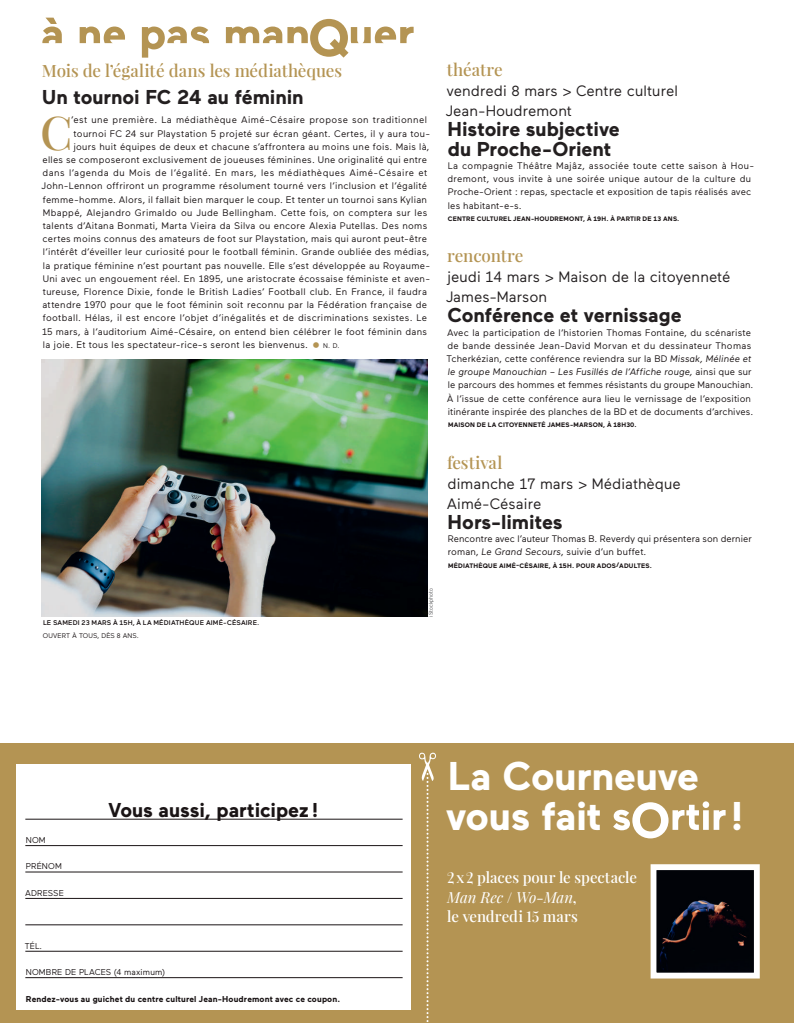
<style>
.page{position:relative;width:795px;height:1023px;background:#fff}
.page>*{position:absolute;margin:0;border:0;box-sizing:border-box;transform-origin:0 0}
.t1{font:600 46.7px "Playfair Display";color:#b49453}
.t2{font:700 40px/39.6px "Maax";letter-spacing:-.01em;color:#fff}
.t3{font:700 20px/20px "Maax";letter-spacing:-.005em;color:#231f20}
.t4{font:700 20px "Maax";letter-spacing:-.005em;color:#1a1415}
.t5{font:600 17px "Playfair Display";letter-spacing:-.005em;color:#b49453}
.t6{font:15px/20px "Maax";color:#231f20}
.t7{font:600 15px/19.8px "Playfair Display";color:#fff}
.t8{font:9.5px/13.2px "Maax";letter-spacing:.03em;color:#1a1415}
.t9{font:9.5px/13.2px "Maax";letter-spacing:.005em;color:#1a1415}
.t10{font:9.5px "Maax";letter-spacing:.05em;color:#1a1415}
.t11{font:700 8.5px "Maax";letter-spacing:.015em;color:#1a1415}
.t12{font:8.5px "Maax";letter-spacing:.015em;color:#1a1415}
.t13{font:500 6.8px "Maax";letter-spacing:.025em;color:#1a1415}
.t14{font:6.8px "Maax";letter-spacing:.015em;color:#1a1415}
.t15{font:700 6.5px "Maax";letter-spacing:.025em;color:#1a1415}
.t16{font:5.5px "Trade Gothic LT";letter-spacing:.005em;color:#57585a}
.s1{font-style:italic}
.s2{font-weight:400;font-style:italic}
.s3{color:#b49453}
</style>
<div class="page">
<svg style="left:42px;top:18px;width:371px;height:40px"></svg>
<div style="left:0;top:743px;width:794px;height:280px;background:#b49453"></div>
<div style="left:17px;top:764px;width:394px;height:246px;background:#fff"></div>
<hr style="left:25px;top:819px;width:377px;height:1px;background:#1a1415">
<hr style="left:25px;top:845px;width:377px;height:1px;background:#1a1415">
<hr style="left:25px;top:871px;width:377px;height:1px;background:#1a1415">
<hr style="left:25px;top:898px;width:377px;height:1px;background:#1a1415">
<hr style="left:25px;top:924px;width:377px;height:1px;background:#1a1415">
<hr style="left:25px;top:951px;width:377px;height:1px;background:#1a1415">
<hr style="left:25px;top:977px;width:377px;height:1px;background:#1a1415">
<svg style="left:613px;top:801px;width:112px;height:37px"></svg>
<img style="left:42px;top:360px;width:385px;height:257px">
<svg style="left:650px;top:864px;width:110px;height:115px;background:#3b3a3e"></svg>
<svg style="left:419px;top:752px;width:17px;height:270px"></svg>
<h3 class="t5" style="left:42px;top:59px;width:302px">Mois de l’égalité dans les médiathèques</h3>
<h3 class="t3" style="left:42px;top:87px;width:263px">Un tournoi FC 24 au féminin</h3>
<h1 class="t1" style="left:40px;top:101px;width:34px">C</h1>
<p class="t8" style="left:71px;top:114px;width:357px">’est une première. La médiathèque Aimé-Césaire propose son traditionnel</p>
<p class="t8" style="left:74px;top:127px;width:358px">tournoi FC 24 sur Playstation 5 projeté sur écran géant. Certes, il y aura tou-</p>
<p class="t8" style="left:73px;top:140px;width:357px">jours huit équipes de deux et chacune s’affrontera au moins une fois. Mais là,</p>
<p class="t8" style="left:42px;top:153px;width:386px">elles se composeront exclusivement de joueuses féminines. Une originalité qui entre</p>
<p class="t10" style="left:42px;top:168px;width:386px">dans l’agenda du Mois de l’égalité. En mars, les médiathèques Aimé-Césaire et</p>
<p class="t8" style="left:41px;top:180px;width:387px">John-Lennon offriront un programme résolument tourné vers l’inclusion et l’égalité</p>
<p class="t8" style="left:43px;top:193px;width:386px">femme-homme. Alors, il fallait bien marquer le coup. Et tenter un tournoi sans Kylian</p>
<p class="t8" style="left:43px;top:206px;width:386px">Mbappé, Alejandro Grimaldo ou Jude Bellingham. Cette fois, on comptera sur les</p>
<p class="t8" style="left:43px;top:219px;width:386px">talents d’Aitana Bonmati, Marta Vieira da Silva ou encore Alexia Putellas. Des noms</p>
<p class="t8" style="left:42px;top:232px;width:386px">certes moins connus des amateurs de foot sur Playstation, mais qui auront peut-être</p>
<p class="t8" style="left:43px;top:246px;width:388px">l’intérêt d’éveiller leur curiosité pour le football féminin. Grande oubliée des médias,</p>
<p class="t8" style="left:43px;top:259px;width:388px">la pratique féminine n’est pourtant pas nouvelle. Elle s’est développée au Royaume-</p>
<p class="t8" style="left:43px;top:272px;width:389px">Uni avec un engouement réel. En 1895, une aristocrate écossaise féministe et aven-</p>
<p class="t8" style="left:43px;top:285px;width:385px">tureuse, Florence Dixie, fonde le British Ladies’ Football club. En France, il faudra</p>
<p class="t8" style="left:42px;top:298px;width:386px">attendre 1970 pour que le foot féminin soit reconnu par la Fédération française de</p>
<p class="t8" style="left:43px;top:311px;width:386px">football. Hélas, il est encore l’objet d’inégalités et de discriminations sexistes. Le</p>
<p class="t8" style="left:42px;top:325px;width:386px">15 mars, à l’auditorium Aimé-Césaire, on entend bien célébrer le foot féminin dans</p>
<p class="t8" style="left:43px;top:338px;width:266px">la joie. Et tous les spectateur-rice-s seront les bienvenus.</p>
<p class="t14" style="left:323px;top:342px;width:18px">N. D.</p>
<p class="t13" style="left:43px;top:619px;width:218px">LE SAMEDI 23 MARS À 15H, À LA MÉDIATHÈQUE AIMÉ-CÉSAIRE.</p>
<p class="t14" style="left:43px;top:632px;width:98px">OUVERT À TOUS, DÈS 8 ANS.</p>
<p class="t16" style="left:427px;top:617px;width:30px;rotate:-90deg">iStockphoto</p>
<h3 class="t5" style="left:447px;top:58px;width:57px">théatre</h3>
<h3 class="t6" style="left:446px;top:81px;width:233px">vendredi 8 mars &gt; Centre culturel<br>Jean-Houdremont</h3>
<h3 class="t3" style="left:447px;top:119px;width:174px">Histoire subjective du Proche-Orient</h3>
<p class="t8" style="left:447px;top:159px;width:308px">La compagnie Théâtre Majâz, associée toute cette saison à Hou&shy;dremont, vous invite à une soirée unique autour de la culture du Proche-Orient : repas, spectacle et exposition de tapis réalisés avec les habitant-e-s.</p>
<p class="t15" style="left:448px;top:215px;width:233px">CENTRE CULTUREL JEAN-HOUDREMONT, À 19H. À PARTIR DE 13 ANS.</p>
<h3 class="t5" style="left:447px;top:244px;width:78px">rencontre</h3>
<h3 class="t6" style="left:446px;top:267px;width:286px">jeudi 14 mars &gt; Maison de la citoyenneté<br>James-Marson</h3>
<h3 class="t3" style="left:447px;top:306px;width:236px">Conférence et vernissage</h3>
<p class="t8" style="left:446px;top:326px;width:308px">Avec la participation de l’historien Thomas Fontaine, du scénariste de bande dessinée Jean-David Morvan et du dessinateur Thomas Tcherkézian, cette conférence reviendra sur la BD <span class="s1">Missak, Mélinée et le groupe Manouchian</span> – <span class="s1">Les Fusillés de l’Affiche rouge,</span> ainsi que sur le parcours des hommes et femmes résistants du groupe Manouchian.<br>À l’issue de cette conférence aura lieu le vernissage de l’exposition itinérante inspirée des planches de la BD et de documents d’archives.</p>
<p class="t15" style="left:448px;top:422px;width:190px">MAISON DE LA CITOYENNETÉ JAMES-MARSON, À 18H30.</p>
<h3 class="t5" style="left:447px;top:451px;width:57px">festival</h3>
<h3 class="t6" style="left:446px;top:473px;width:235px">dimanche 17 mars &gt; Médiathèque<br>Aimé-Césaire</h3>
<h3 class="t3" style="left:447px;top:512px;width:116px">Hors-limites</h3>
<p class="t9" style="left:447px;top:532px;width:305px">Rencontre avec l’auteur Thomas B. Reverdy qui présentera son dernier roman, <span class="s1">Le Grand Secours</span>, suivie d’un buffet.</p>
<p class="t15" style="left:448px;top:562px;width:205px">MÉDIATHÈQUE AIMÉ-CÉSAIRE, À 15H. POUR ADOS/ADULTES.</p>
<p class="t12" style="left:26px;top:835px;width:21px">NOM</p>
<p class="t12" style="left:26px;top:862px;width:37px">PRÉNOM</p>
<p class="t12" style="left:25px;top:888px;width:40px">ADRESSE</p>
<h3 class="t4" style="left:108px;top:799px;width:211px">Vous aussi, participez!</h3>
<p class="t12" style="left:25px;top:941px;width:19px">TÉL.</p>
<p class="t12" style="left:26px;top:967px;width:141px">NOMBRE DE PLACES (4 maximum)</p>
<p class="t11" style="left:26px;top:994px;width:316px">Rendez-vous au guichet du centre culturel Jean-Houdremont avec ce coupon.</p>
<h2 class="t2" style="left:446px;top:757px;width:254px">La Courneuve vous fait</h2>
<h3 class="t7" style="left:447px;top:866px;width:191px">2x2 places pour le spectacle<br><span class="s2">Man Rec</span> / <span class="s2">Wo-Man</span>,<br>le vendredi 15 mars <span class="s3">”</span></h3>
<h2 class="t2" style="left:730px;top:796px;width:15px">!</h2>
</div>
